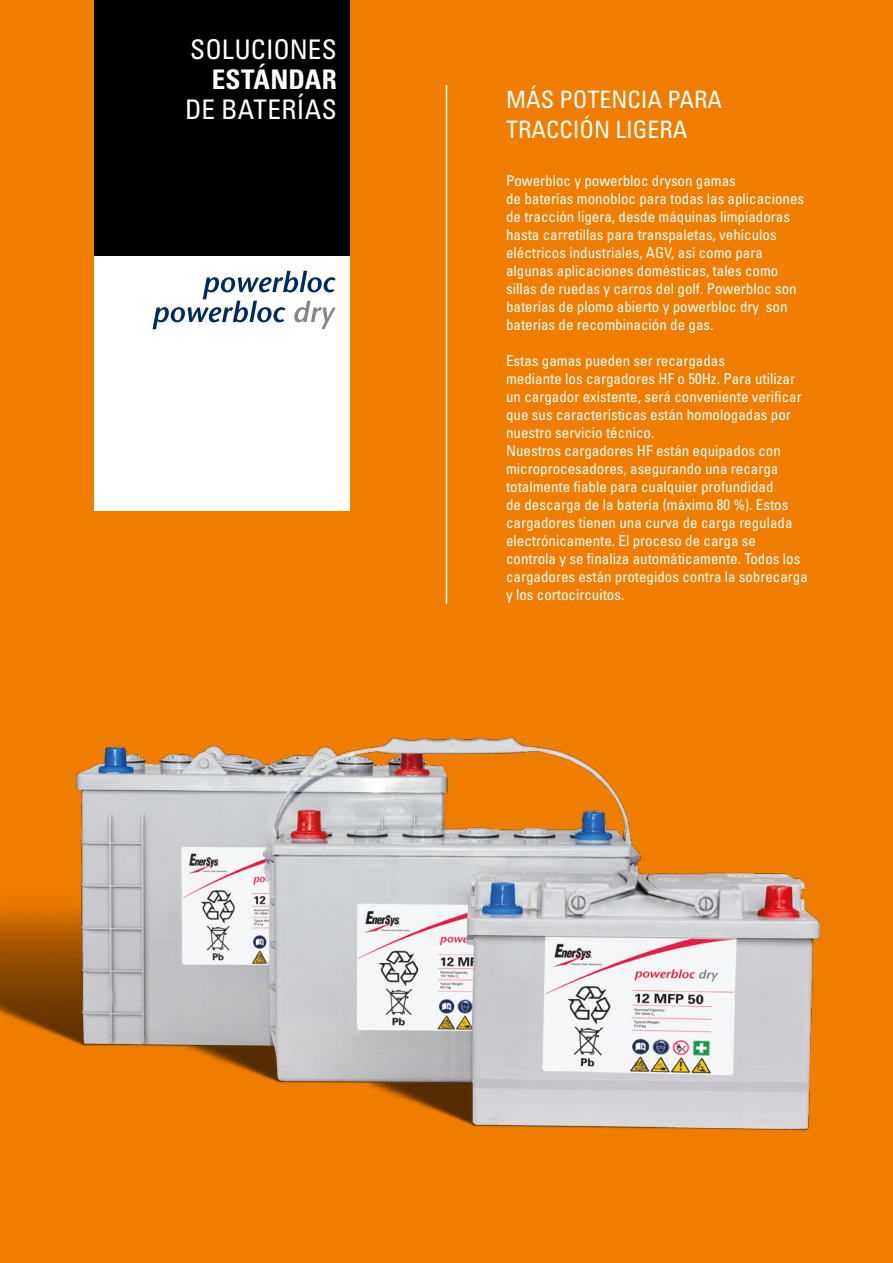
<style>
.page{position:relative;width:893px;height:1263px;background:#ef7d00}
.page>*{position:absolute;margin:0;border:0;box-sizing:border-box;transform-origin:0 0}
.t1{font:condensed 27px "Univers LTCYR 57";letter-spacing:.005em;color:#fff}
.t2{font:27px "Univers LTCYR 67 Bold Cond";letter-spacing:.01em;color:#fff}
.t3{font:condensed 24px/30px "Univers LTCYR 57";color:#fff}
.t4{font:condensed 15px/18px "Univers LTCYR 57";color:#fff}
</style>
<div class="page">
<div style="left:94px;top:255px;width:256px;height:255px;background:#fff"></div>
<hr style="left:446px;top:85px;width:1px;height:519px;background:#fff">
<div style="left:94px;top:0;width:256px;height:255px;background:#000"></div>
<svg style="left:153px;top:271px;width:183px;height:58px"></svg>
<img style="left:0;top:736px;width:821px;height:395px">
<h1 class="t1" style="left:190px;top:32px;width:148px">SOLUCIONES</h1>
<h1 class="t2" style="left:212px;top:63px;width:127px">ESTÁNDAR</h1>
<h1 class="t1" style="left:185px;top:92px;width:153px">DE BATERÍAS</h1>
<h2 class="t3" style="left:506px;top:84px;width:218px">MÁS POTENCIA PARA<br>TRACCIÓN LIGERA</h2>
<p class="t4" style="left:506px;top:172px;width:300px">Powerbloc y powerbloc dryson gamas<br>de baterías monobloc para todas las aplicaciones de tracción ligera, desde máquinas limpiadoras hasta carretillas para transpaletas, vehículos eléctricos industriales, AGV, así como para algunas aplicaciones domésticas, tales como sillas de ruedas y carros del golf. Powerbloc son baterías de plomo abierto y powerbloc dry son baterías de recombinación de gas.</p>
<p class="t4" style="left:506px;top:352px;width:303px">Estas gamas pueden ser recargadas<br>mediante los cargadores HF o 50Hz. Para utilizar un cargador existente, será conveniente verificar que sus características están homologadas por nuestro servicio técnico.<br>Nuestros cargadores HF están equipados con microprocesadores, asegurando una recarga totalmente fiable para cualquier profundidad<br>de descarga de la batería (máximo 80 %). Estos cargadores tienen una curva de carga regulada electrónicamente. El proceso de carga se controla y se finaliza automáticamente. Todos los cargadores están protegidos contra la sobrecarga y los cortocircuitos.</p>
</div>
